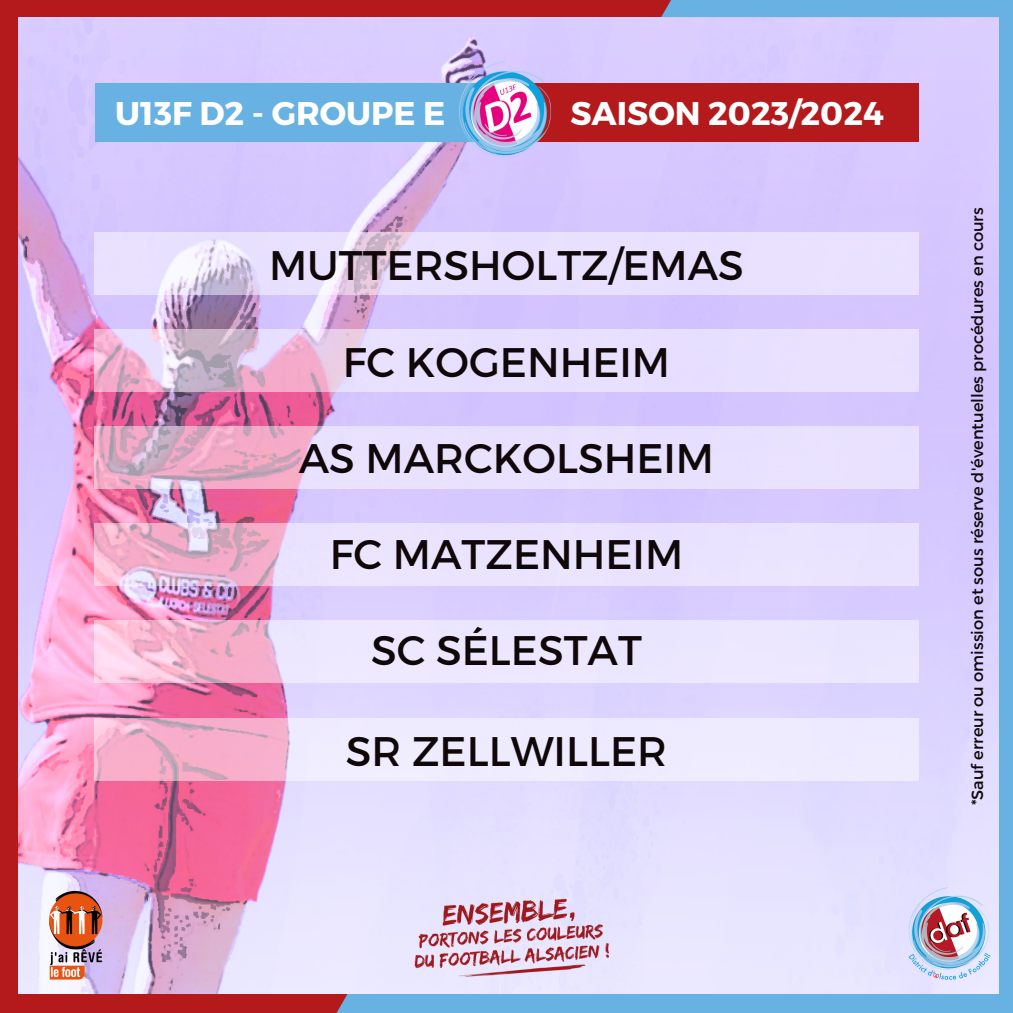
<style>
.page{position:relative;width:1013px;height:1013px;background:#fff}
.page>*{position:absolute;margin:0;border:0;box-sizing:border-box;transform-origin:0 0}
.t1{font:41.25px "Montserrat";color:#100808}
.t2{font:700 32.75px "Montserrat";color:#fff}
.t3{font:16.25px "Montserrat";color:#100808}
</style>
<div class="page">
<div style="left:997px;top:0;width:15px;height:1012px;background:#67b2e3"></div>
<img style="left:18px;top:17px;width:980px;height:977px">
<div style="left:171px;top:994px;width:841px;height:18px;background:#67b2e3"></div>
<div style="left:0;top:0;width:892px;height:17px;background:#b4191c"></div>
<div style="left:661px;top:0;width:287px;height:17px;background:#67b2e3"></div>
<div style="left:895px;top:0;width:117px;height:17px;background:#67b2e3"></div>
<div style="left:0;top:0;width:18px;height:1012px;background:#b4191c"></div>
<div style="left:181px;top:994px;width:166px;height:18px;background:#b4191c"></div>
<div style="left:0;top:994px;width:275px;height:18px;background:#b4191c"></div>
<img style="left:907px;top:886px;width:83px;height:96px">
<img style="left:402px;top:894px;width:208px;height:87px">
<img style="left:44px;top:887px;width:63px;height:95px">
<div style="left:95px;top:83px;width:405px;height:58px;background:#67b2e3"></div>
<div style="left:504px;top:83px;width:414px;height:58px;background:#b4191c"></div>
<img style="left:451px;top:55px;width:107px;height:109px">
<svg style="left:95px;top:232px;width:823px;height:63px;background:#e7defb"></svg>
<svg style="left:95px;top:329px;width:823px;height:63px;background:#e5d4f2"></svg>
<svg style="left:95px;top:426px;width:823px;height:63px;background:#e6d3ef"></svg>
<svg style="left:95px;top:523px;width:823px;height:63px;background:#e9d8f3"></svg>
<svg style="left:95px;top:620px;width:823px;height:63px;background:#eddcf5"></svg>
<svg style="left:95px;top:718px;width:823px;height:62px;background:#efdcf2"></svg>
<p class="t2" style="left:115px;top:92px;width:331px">U13F D2 - GROUPE E</p>
<p class="t2" style="left:570px;top:92px;width:315px">SAISON 2023/2024</p>
<p class="t1" style="left:269px;top:238px;width:476px">MUTTERSHOLTZ/EMAS</p>
<p class="t1" style="left:343px;top:335px;width:329px">FC KOGENHEIM</p>
<p class="t1" style="left:299px;top:431px;width:417px">AS MARCKOLSHEIM</p>
<p class="t1" style="left:330px;top:528px;width:355px">FC MATZENHEIM</p>
<p class="t1" style="left:371px;top:624px;width:272px">SC SÉLESTAT</p>
<p class="t1" style="left:346px;top:724px;width:322px">SR ZELLWILLER</p>
<p class="t3" style="left:966px;top:805px;width:599px;rotate:-90deg">*Sauf erreur ou omission et sous réserve d'éventuelles procédures en cours</p>
</div>
